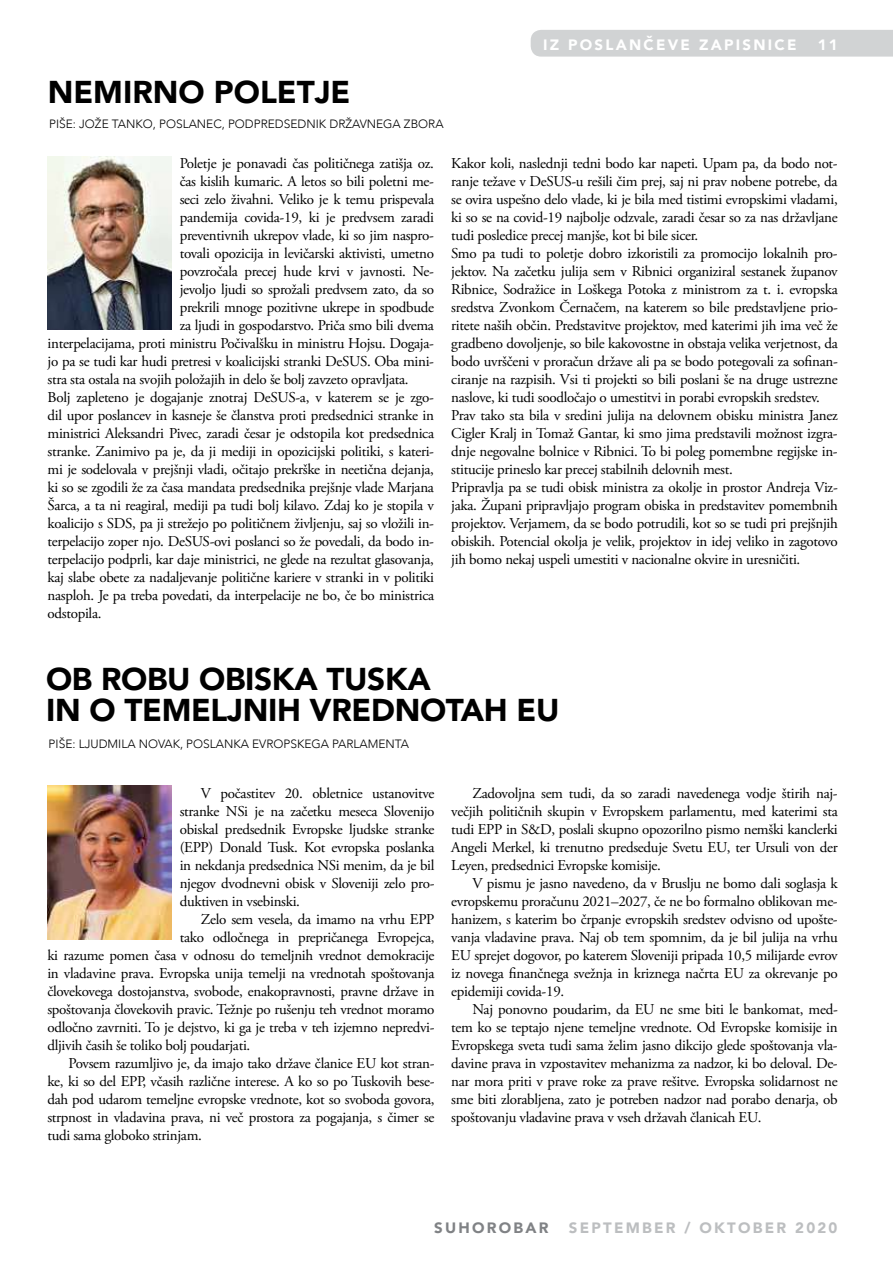
<style>
.page{position:relative;width:893px;height:1263px;background:#fff}
.page>*{position:absolute;margin:0;border:0;box-sizing:border-box;transform-origin:0 0}
.t1{font:900 31.5px/31.5px "Avenir LT";letter-spacing:-.01em;color:#000}
.t2{font:15px/18px "Adobe Garamond Pro";letter-spacing:-.02em;color:#000;text-align:justify}
.t3{font:900 15px "Avenir LT";letter-spacing:.15em;color:#fff}
.t4{font:900 15px "Avenir LT";letter-spacing:.15em;color:#bcbec0}
.t5{font:900 15px "Avenir LT";letter-spacing:.15em;color:#808285}
.t6{font:300 12px "Avenir LT";color:#000}
</style>
<div class="page">
<div style="left:531px;top:30px;width:362px;height:27px;background:#d1d3d4"></div>
<img style="left:48px;top:156px;width:123px;height:174px">
<img style="left:48px;top:786px;width:123px;height:153px">
<h1 class="t1" style="left:48px;top:76px;width:304px">NEMIRNO POLETJE</h1>
<p class="t6" style="left:49px;top:117px;width:396px">PIŠE: JOŽE TANKO, POSLANEC, PODPREDSEDNIK DRŽAVNEGA ZBORA</p>
<p class="t3" style="left:543px;top:35px;width:255px">IZ POSLANČEVE ZAPISNICE</p>
<p class="t3" style="left:818px;top:35px;width:22px">11</p>
<p class="t2" style="left:180px;top:154px;width:256px">Poletje je ponavadi čas političnega zatišja oz.</p>
<p class="t2" style="left:180px;top:172px;width:256px">čas kislih kumaric. A letos so bili poletni me-</p>
<p class="t2" style="left:180px;top:190px;width:256px">seci zelo živahni. Veliko je k temu prispevala</p>
<p class="t2" style="left:180px;top:208px;width:256px">pandemija covida-19, ki je predvsem zaradi</p>
<p class="t2" style="left:180px;top:226px;width:256px">preventivnih ukrepov vlade, ki so jim naspro-</p>
<p class="t2" style="left:180px;top:244px;width:256px">tovali opozicija in levičarski aktivisti, umetno</p>
<p class="t2" style="left:180px;top:262px;width:256px">povzročala precej hude krvi v javnosti. Ne-</p>
<p class="t2" style="left:180px;top:280px;width:256px">jevoljo ljudi so sprožali predvsem zato, da so</p>
<p class="t2" style="left:180px;top:298px;width:256px">prekrili mnoge pozitivne ukrepe in spodbude</p>
<p class="t2" style="left:180px;top:316px;width:256px">za ljudi in gospodarstvo. Priča smo bili dvema</p>
<p class="t2" style="left:48px;top:334px;width:388px">interpelacijama, proti ministru Počivalšku in ministru Hojsu. Dogaja-</p>
<p class="t2" style="left:48px;top:352px;width:388px">jo pa se tudi kar hudi pretresi v koalicijski stranki DeSUS. Oba mini-</p>
<p class="t2" style="left:48px;top:370px;width:362px">stra sta ostala na svojih položajih in delo še bolj zavzeto opravljata.</p>
<p class="t2" style="left:48px;top:388px;width:388px">Bolj zapleteno je dogajanje znotraj DeSUS-a, v katerem se je zgo-</p>
<p class="t2" style="left:48px;top:406px;width:388px">dil upor poslancev in kasneje še članstva proti predsednici stranke in</p>
<p class="t2" style="left:48px;top:424px;width:388px">ministrici Aleksandri Pivec, zaradi česar je odstopila kot predsednica</p>
<p class="t2" style="left:48px;top:442px;width:388px">stranke. Zanimivo pa je, da ji mediji in opozicijski politiki, s kateri-</p>
<p class="t2" style="left:48px;top:460px;width:388px">mi je sodelovala v prejšnji vladi, očitajo prekrške in neetična dejanja,</p>
<p class="t2" style="left:48px;top:478px;width:388px">ki so se zgodili že za časa mandata predsednika prejšnje vlade Marjana</p>
<p class="t2" style="left:48px;top:496px;width:388px">Šarca, a ta ni reagiral, mediji pa tudi bolj kilavo. Zdaj ko je stopila v</p>
<p class="t2" style="left:48px;top:514px;width:388px">koalicijo s SDS, pa ji strežejo po političnem življenju, saj so vložili in-</p>
<p class="t2" style="left:48px;top:532px;width:388px">terpelacijo zoper njo. DeSUS-ovi poslanci so že povedali, da bodo in-</p>
<p class="t2" style="left:48px;top:550px;width:388px">terpelacijo podprli, kar daje ministrici, ne glede na rezultat glasovanja,</p>
<p class="t2" style="left:48px;top:568px;width:388px">kaj slabe obete za nadaljevanje politične kariere v stranki in v politiki</p>
<p class="t2" style="left:48px;top:586px;width:388px">nasploh. Je pa treba povedati, da interpelacije ne bo, če bo ministrica</p>
<p class="t2" style="left:48px;top:604px;width:55px">odstopila.</p>
<p class="t2" style="left:451px;top:154px;width:388px;text-align:left">Kakor koli, naslednji tedni bodo kar napeti. Upam pa, da bodo not&shy;ranje težave v DeSUS-u rešili čim prej, saj ni prav nobene potrebe, da se ovira uspešno delo vlade, ki je bila med tistimi evropskimi vladami, ki so se na covid-19 najbolje odzvale, zaradi česar so za nas državljane tudi posledice precej manjše, kot bi bile sicer.<br>Smo pa tudi to poletje dobro izkoristili za promocijo lokalnih pro&shy;jektov. Na začetku julija sem v Ribnici organiziral sestanek županov Ribnice, Sodražice in Loškega Potoka z ministrom za t. i. evropska sredstva Zvonkom Černačem, na katerem so bile predstavljene prio&shy;ritete naših občin. Predstavitve projektov, med katerimi jih ima več že gradbeno dovoljenje, so bile kakovostne in obstaja velika verjetnost, da bodo uvrščeni v proračun države ali pa se bodo potegovali za sofinan&shy;ciranje na razpisih. Vsi ti projekti so bili poslani še na druge ustrezne naslove, ki tudi soodločajo o umestitvi in porabi evropskih sredstev.<br>Prav tako sta bila v sredini julija na delovnem obisku ministra Janez Cigler Kralj in Tomaž Gantar, ki smo jima predstavili možnost izgra&shy;dnje negovalne bolnice v Ribnici. To bi poleg pomembne regijske in&shy;stitucije prineslo kar precej stabilnih delovnih mest.<br>Pripravlja pa se tudi obisk ministra za okolje in prostor Andreja Viz&shy;jaka. Župani pripravljajo program obiska in predstavitev pomembnih projektov. Verjamem, da se bodo potrudili, kot so se tudi pri prejšnjih obiskih. Potencial okolja je velik, projektov in idej veliko in zagotovo jih bomo nekaj uspeli umestiti v nacionalne okvire in uresničiti.</p>
<h1 class="t1" style="left:46px;top:663px;width:515px">OB ROBU OBISKA TUSKA<br>IN O TEMELJNIH VREDNOTAH EU</h1>
<p class="t6" style="left:49px;top:737px;width:362px">PIŠE: LJUDMILA NOVAK, POSLANKA EVROPSKEGA PARLAMENTA</p>
<p class="t2" style="left:451px;top:784px;width:388px;text-indent:21px">Zadovoljna sem tudi, da so zaradi navedenega vodje štirih naj&shy;večjih političnih skupin v Evropskem parlamentu, med katerimi sta tudi EPP in S&amp;D, poslali skupno opozorilno pismo nemški kanclerki Angeli Merkel, ki trenutno predseduje Svetu EU, ter Ursuli von der Leyen, predsednici Evropske komisije.</p>
<p class="t2" style="left:451px;top:874px;width:388px;text-indent:21px">V pismu je jasno navedeno, da v Bruslju ne bomo dali soglasja k evropskemu proračunu 2021–2027, če ne bo formalno oblikovan me&shy;hanizem, s katerim bo črpanje evropskih sredstev odvisno od upošte&shy;vanja vladavine prava. Naj ob tem spomnim, da je bil julija na vrhu EU sprejet dogovor, po katerem Sloveniji pripada 10,5 milijarde evrov iz novega finančnega svežnja in kriznega načrta EU za okrevanje po epidemiji covida-19.</p>
<p class="t2" style="left:451px;top:1000px;width:388px;text-indent:21px">Naj ponovno poudarim, da EU ne sme biti le bankomat, med&shy;tem ko se teptajo njene temeljne vrednote. Od Evropske komisije in Evropskega sveta tudi sama želim jasno dikcijo glede spoštovanja vla&shy;davine prava in vzpostavitev mehanizma za nadzor, ki bo deloval. De&shy;nar mora priti v prave roke za prave rešitve. Evropska solidarnost ne sme biti zlorabljena, zato je potreben nadzor nad porabo denarja, ob spoštovanju vladavine prava v vseh državah članicah EU.</p>
<p class="t2" style="left:180px;top:784px;width:256px;text-indent:21px">V počastitev 20. obletnice ustanovitve stranke NSi je na začetku meseca Slovenijo obiskal predsednik Evropske ljudske stranke (EPP) Donald Tusk. Kot evropska poslanka in nekdanja predsednica NSi menim, da je bil njegov dvodnevni obisk v Sloveniji zelo pro&shy;duktiven in vsebinski.</p>
<p class="t2" style="left:201px;top:910px;width:235px">Zelo sem vesela, da imamo na vrhu EPP</p>
<p class="t2" style="left:180px;top:928px;width:256px">tako odločnega in prepričanega Evropejca,</p>
<p class="t2" style="left:47px;top:946px;width:389px">ki razume pomen časa v odnosu do temeljnih vrednot demokracije</p>
<p class="t2" style="left:47px;top:964px;width:389px">in vladavine prava. Evropska unija temelji na vrednotah spoštovanja</p>
<p class="t2" style="left:47px;top:982px;width:389px">človekovega dostojanstva, svobode, enakopravnosti, pravne države in</p>
<p class="t2" style="left:47px;top:1000px;width:389px">spoštovanja človekovih pravic. Težnje po rušenju teh vrednot moramo</p>
<p class="t2" style="left:47px;top:1018px;width:389px">odločno zavrniti. To je dejstvo, ki ga je treba v teh izjemno nepredvi-</p>
<p class="t2" style="left:47px;top:1036px;width:204px">dljivih časih še toliko bolj poudarjati.</p>
<p class="t2" style="left:69px;top:1054px;width:367px">Povsem razumljivo je, da imajo tako države članice EU kot stran-</p>
<p class="t2" style="left:47px;top:1072px;width:389px">ke, ki so del EPP, včasih različne interese. A ko so po Tuskovih bese-</p>
<p class="t2" style="left:47px;top:1090px;width:389px">dah pod udarom temeljne evropske vrednote, kot so svoboda govora,</p>
<p class="t2" style="left:47px;top:1108px;width:389px">strpnost in vladavina prava, ni več prostora za pogajanja, s čimer se</p>
<p class="t2" style="left:47px;top:1126px;width:156px">tudi sama globoko strinjam.</p>
<p class="t5" style="left:434px;top:1219px;width:116px">SUHOROBAR</p>
<p class="t4" style="left:569px;top:1219px;width:270px">SEPTEMBER / OKTOBER 2020</p>
</div>
